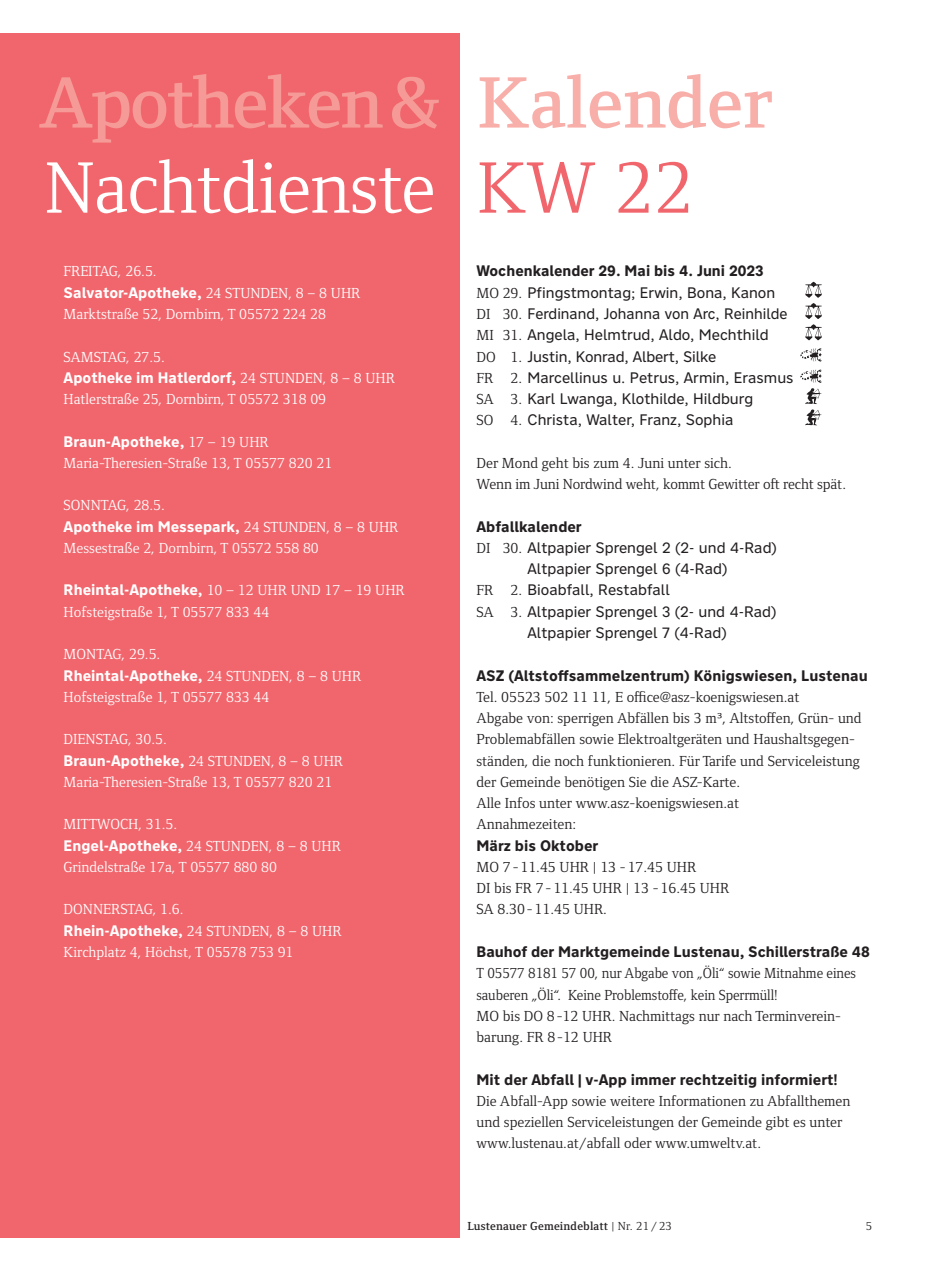
<style>
.page{position:relative;width:936px;height:1276px;background:#fff}
.page>*{position:absolute;margin:0;border:0;box-sizing:border-box;transform-origin:0 0}
.t1{font:75px "Foundry Form Serif";letter-spacing:-.01em;color:#fff}
.t2{font:600 75px "Foundry Form Serif";letter-spacing:-.025em;color:#f59a96}
.t3{font:600 75px "Foundry Form Serif";color:#f8afaa}
.t4{font:75px "Foundry Form Serif";color:#f1666d}
.t5{font:15px/21.3px "Foundry Form Serif";color:#231f20}
.t6{font:15px/21.3px "Foundry Form Serif";color:#fff}
.t7{font:15px/21.3px "Nort";color:#231f20}
.t8{font:700 15px "Nort";color:#231f20}
.t9{font:700 15px "Nort";color:#fff}
.t10{font:15px/21.3px "Foundry Form Serif";color:#231f20;scale:.95 1}
.t11{font:600 12px "Foundry Form Serif";letter-spacing:.015em;color:#231f20}
.t12{font:12px "Foundry Form Serif";color:#231f20}
.s1{font-family:"Foundry Form Serif";font-weight:400}
.s2{font-family:"Nort";font-weight:700}
.s3{font-weight:700}
.s4{font-family:"Foundry Form Serif"}
.s5{font-weight:400}
</style>
<div class="page">
<div style="left:0;top:34px;width:459px;height:1204px;background:#f1666d"></div>
<svg style="left:805px;top:282px;width:16px;height:58px"></svg>
<svg style="left:800px;top:348px;width:21px;height:13px"></svg>
<svg style="left:800px;top:370px;width:21px;height:55px"></svg>
<h1 class="t2" style="left:39px;top:61px;width:402px">Apotheken&amp;</h1>
<h1 class="t1" style="left:44px;top:146px;width:393px">Nachtdienste</h1>
<p class="t6" style="left:64px;top:261px;width:95px">FREITAG, 26.5.</p>
<p class="t9" style="left:64px;top:282px;width:298px">Salvator-Apotheke, <span class="s1">24 STUNDEN, 8 – 8 UHR</span></p>
<p class="t6" style="left:64px;top:303px;width:264px">Marktstraße 52, Dornbirn, T 05572 224 28</p>
<p class="t6" style="left:64px;top:346px;width:103px">SAMSTAG, 27.5.</p>
<p class="t9" style="left:64px;top:367px;width:333px">Apotheke im Hatlerdorf, <span class="s1">24 STUNDEN, 8 – 8 UHR</span></p>
<p class="t6" style="left:64px;top:388px;width:264px">Hatlerstraße 25, Dornbirn, T 05572 318 09</p>
<p class="t9" style="left:64px;top:431px;width:207px">Braun-Apotheke, <span class="s1">17 – 19 UHR</span></p>
<p class="t6" style="left:64px;top:452px;width:270px">Maria-Theresien-Straße 13, T 05577 820 21</p>
<p class="t6" style="left:64px;top:495px;width:103px">SONNTAG, 28.5.</p>
<p class="t9" style="left:64px;top:516px;width:336px">Apotheke im Messepark, <span class="s1">24 STUNDEN, 8 – 8 UHR</span></p>
<p class="t6" style="left:64px;top:537px;width:257px">Messestraße 2, Dornbirn, T 05572 558 80</p>
<p class="t6" style="left:64px;top:580px;width:343px"><span class="s2">Rheintal-Apotheke,</span> 10 – 12 UHR UND 17 – 19 UHR<br>Hofsteigstraße 1, T 05577 833 44</p>
<p class="t6" style="left:64px;top:643px;width:98px">MONTAG, 29.5.</p>
<p class="t9" style="left:64px;top:665px;width:299px">Rheintal-Apotheke, <span class="s1">24 STUNDEN, 8 – 8 UHR</span></p>
<p class="t6" style="left:64px;top:686px;width:207px">Hofsteigstraße 1, T 05577 833 44</p>
<p class="t6" style="left:64px;top:728px;width:281px">DIENSTAG, 30.5.<br><span class="s2">Braun-Apotheke,</span> 24 STUNDEN, 8 – 8 UHR<br>Maria-Theresien-Straße 13, T 05577 820 21</p>
<p class="t6" style="left:64px;top:813px;width:279px">MITTWOCH, 31.5.<br><span class="s2">Engel-Apotheke,</span> 24 STUNDEN, 8 – 8 UHR<br>Grindelstraße 17a, T 05577 880 80</p>
<p class="t6" style="left:64px;top:899px;width:279px">DONNERSTAG, 1.6.<br><span class="s2">Rhein-Apotheke,</span> 24 STUNDEN, 8 – 8 UHR<br>Kirchplatz 4, Höchst, T 05578 753 91</p>
<h1 class="t3" style="left:477px;top:61px;width:296px">Kalender</h1>
<h1 class="t4" style="left:477px;top:146px;width:218px">KW 22</h1>
<p class="t7" style="left:476px;top:260px;width:318px"><span class="s3">Wochenkalender 29. Mai bis 4. Juni 2023<br></span><span class="s4">MO 29.</span> Pfingstmontag; Erwin, Bona, Kanon<br><span class="s4">DI 30.</span> Ferdinand, Johanna von Arc, Reinhilde <span class="s4">MI 31.</span> Angela, Helmtrud, Aldo, Mechthild<br><span class="s4">DO 1.</span> Justin, Konrad, Albert, Silke<br><span class="s4">FR 2.</span> Marcellinus u. Petrus, Armin, Erasmus <span class="s4">SA 3.</span> Karl Lwanga, Klothilde, Hildburg<br><span class="s4">SO 4.</span> Christa, Walter, Franz, Sophia</p>
<p class="t5" style="left:476px;top:452px;width:371px">Der Mond geht bis zum 4. Juni unter sich.<br>Wenn im Juni Nordwind weht, kommt Gewitter oft recht spät.</p>
<p class="t8" style="left:476px;top:516px;width:107px">Abfallkalender</p>
<p class="t7" style="left:476px;top:536px;width:302px"><span class="s4">DI 30.</span> Altpapier Sprengel 2 (2- und 4-Rad)</p>
<p class="t7" style="left:527px;top:558px;width:201px">Altpapier Sprengel 6 (4-Rad)</p>
<p class="t7" style="left:476px;top:579px;width:195px"><span class="s4">FR 2.</span> Bioabfall, Restabfall</p>
<p class="t7" style="left:476px;top:600px;width:301px"><span class="s4">SA 3.</span> Altpapier Sprengel 3 (2- und 4-Rad)</p>
<p class="t7" style="left:527px;top:621px;width:201px">Altpapier Sprengel 7 (4-Rad)</p>
<p class="t8" style="left:476px;top:665px;width:392px">ASZ (Altstoffsammelzentrum) Königswiesen, Lustenau</p>
<p class="t5" style="left:476px;top:686px;width:386px">Tel. 05523 502 11 11, E office@asz-koenigswiesen.at<br>Abgabe von: sperrigen Abfällen bis 3 m³, Altstoffen, Grün- und Problemabfällen sowie Elektroaltgeräten und Haushaltsgegen&shy;ständen, die noch funktionieren. Für Tarife und Serviceleistung der Gemeinde benötigen Sie die ASZ-Karte.<br>Alle Infos unter www.asz-koenigswiesen.at<br>Annahmezeiten:</p>
<p class="t8" style="left:476px;top:835px;width:123px">März bis Oktober</p>
<p class="t5" style="left:476px;top:856px;width:254px">MO 7-11.45 UHR | 13 -17.45 UHR<br>DI bis FR 7-11.45 UHR | 13 -16.45 UHR<br>SA 8.30-11.45 UHR.</p>
<p class="t8" style="left:476px;top:941px;width:395px">Bauhof der Marktgemeinde Lustenau, Schillerstraße 48</p>
<p class="t10" style="left:476px;top:962px;width:401px">T 05577 8181 57 00, nur Abgabe von „Öli“ sowie Mitnahme eines sauberen „Öli“. Keine Problemstoffe, kein Sperrmüll!<br>MO bis DO 8-12 UHR. Nachmittags nur nach Terminverein&shy;barung. FR 8-12 UHR</p>
<p class="t8" style="left:476px;top:1069px;width:362px">Mit der Abfall | v-App immer rechtzeitig informiert!</p>
<p class="t5" style="left:476px;top:1090px;width:375px">Die Abfall-App sowie weitere Informationen zu Abfallthemen und speziellen Serviceleistungen der Gemeinde gibt es unter www.lustenau.at/abfall oder www.umweltv.at.</p>
<p class="t11" style="left:467px;top:1219px;width:206px">Lustenauer Gemeindeblatt <span class="s5">| Nr. 21 / 23</span></p>
<p class="t12" style="left:865px;top:1219px;width:8px">5</p>
</div>
